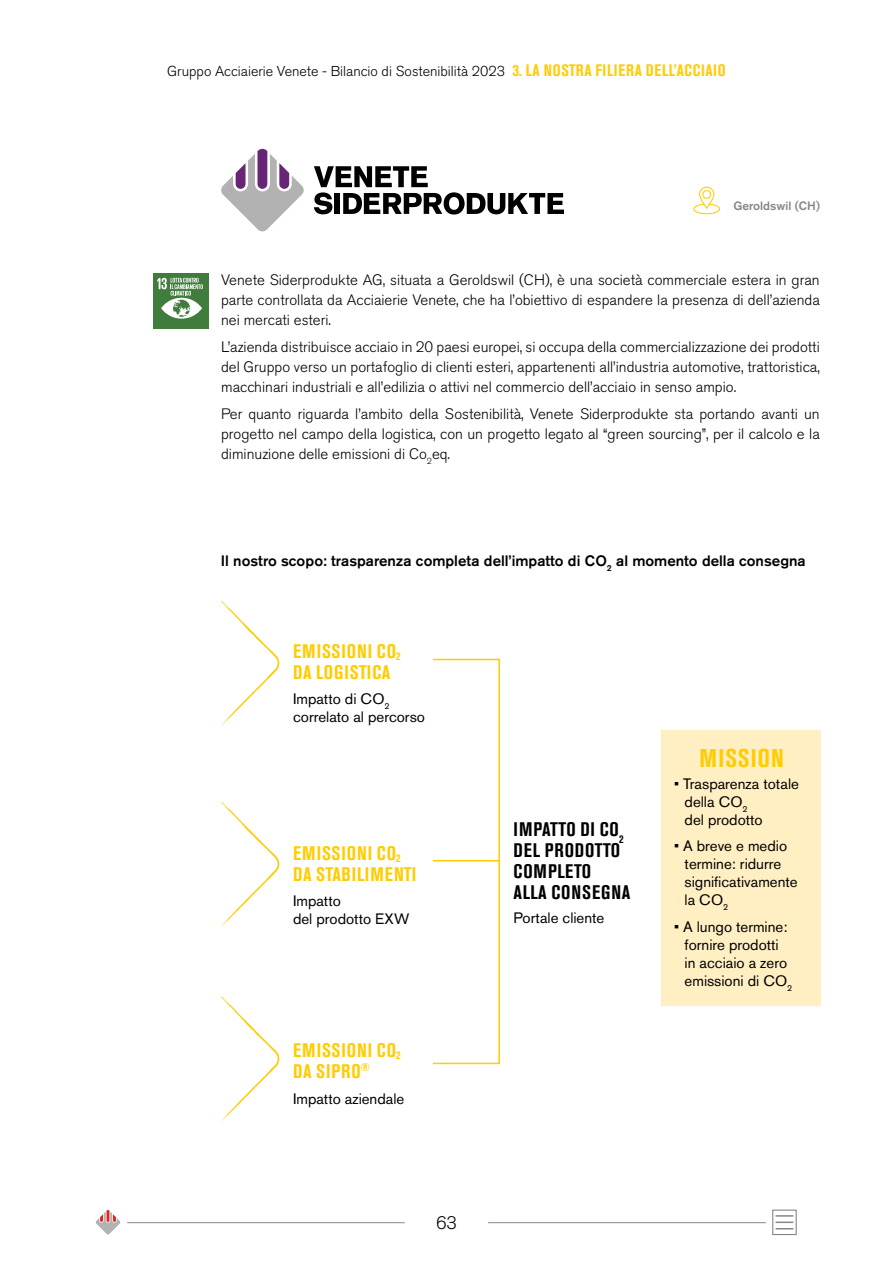
<style>
.page{position:relative;width:893px;height:1263px;background:#fff}
.page>*{position:absolute;margin:0;border:0;box-sizing:border-box;transform-origin:0 0}
.t1{font:700 condensed 25.5px "Akzidenz Grotesk Pro";letter-spacing:.045em;color:#fc0}
.t2{font:700 condensed 19.5px/21px "Akzidenz Grotesk Pro";letter-spacing:.045em;color:#fc0}
.t3{font:700 condensed 19.5px/21px "Akzidenz Grotesk Pro";letter-spacing:.045em;color:#000}
.t4{font:300 18px "Akzidenz Grotesk Pro";color:#000}
.t5{font:300 15px/20.2px "Akzidenz Grotesk Pro";color:#000;text-align:justify}
.t6{font:15px/18px "Akzidenz Grotesk Pro";color:#000}
.TESTO_9{font:500 15px "Akzidenz Grotesk Pro";color:#000}
.t7{font:300 14.25px "Akzidenz Grotesk Pro";color:#000}
.t8{font:500 12px "Akzidenz Grotesk Pro";color:#878787}
.s1{font-weight:700;font-stretch:condensed;font-size:16.5px;color:#fc0}
</style>
<div class="page">
<div style="left:661px;top:730px;width:160px;height:276px;background:#ffefc3"></div>
<svg style="left:221px;top:149px;width:83px;height:82px"></svg>
<svg style="left:314px;top:166px;width:250px;height:49px"></svg>
<svg style="left:693px;top:187px;width:27px;height:27px"></svg>
<div style="left:154px;top:273px;width:55px;height:56px;background:#407d3c"></div>
<svg style="left:157px;top:278px;width:46px;height:41px"></svg>
<svg style="left:221px;top:601px;width:58px;height:125px"></svg>
<svg style="left:221px;top:801px;width:58px;height:126px"></svg>
<svg style="left:221px;top:996px;width:58px;height:125px"></svg>
<div style="left:432px;top:659px;width:68px;height:405px;border:2px solid #fc0"></div>
<hr style="left:433px;top:860px;width:67px;height:1px;background:#fc0">
<hr style="left:127px;top:1222px;width:278px;height:1px;background:#878787">
<hr style="left:488px;top:1222px;width:278px;height:1px;background:#878787">
<svg style="left:95px;top:1210px;width:26px;height:25px"></svg>
<div style="left:772px;top:1209px;width:25px;height:26px;border:1px solid #878787"></div>
<svg style="left:775px;top:1215px;width:18px;height:14px"></svg>
<p class="t7" style="left:167px;top:62px;width:560px">Gruppo Acciaierie Venete - Bilancio di Sostenibilità 2023 <span class="s1">3. LA NOSTRA FILIERA DELL’ACCIAIO</span></p>
<p class="t8" style="left:733px;top:198px;width:88px">Geroldswil (CH)</p>
<p class="t5" style="left:221px;top:269px;width:600px">Venete Siderprodukte AG, situata a Geroldswil (CH), è una società commerciale estera in gran parte controllata da Acciaierie Venete, che ha l’obiettivo di espandere la presenza di dell’azienda nei mercati esteri.</p>
<p class="t5" style="left:221px;top:336px;width:600px">L’azienda distribuisce acciaio in 20 paesi europei, si occupa della commercializzazione dei prodotti del Gruppo verso un portafoglio di clienti esteri, appartenenti all’industria automotive, trattoristica, macchinari industriali e all’edilizia o attivi nel commercio dell’acciaio in senso ampio.</p>
<p class="t5" style="left:221px;top:403px;width:600px">Per quanto riguarda l’ambito della Sostenibilità, Venete Siderprodukte sta portando avanti un progetto nel campo della logistica, con un progetto legato al “green sourcing”, per il calcolo e la diminuzione delle emissioni di Co<sub>2</sub>eq.</p>
<p class="TESTO_9" style="left:221px;top:551px;width:586px">Il nostro scopo: trasparenza completa dell’impatto di CO<sub>2</sub> al momento della consegna</p>
<p class="t2" style="left:293px;top:640px;width:109px">EMISSIONI CO<sub>2<br></sub>DA LOGISTICA</p>
<p class="t6" style="left:293px;top:690px;width:133px">Impatto di CO<sub>2 </sub>correlato al percorso</p>
<p class="t2" style="left:293px;top:842px;width:125px">EMISSIONI CO<sub>2<br></sub>DA STABILIMENTI</p>
<p class="t6" style="left:293px;top:891px;width:118px">Impatto<br>del prodotto EXW</p>
<p class="t2" style="left:293px;top:1039px;width:109px">EMISSIONI CO<sub>2<br></sub>DA SIPRO<sup>®</sup></p>
<p class="t6" style="left:293px;top:1090px;width:113px">Impatto aziendale</p>
<p class="t4" style="left:436px;top:1211px;width:22px">63</p>
<p class="t3" style="left:514px;top:818px;width:118px">IMPATTO DI CO<sub>2<br></sub>DEL PRODOTTO<br>COMPLETO<br>ALLA CONSEGNA</p>
<p class="t6" style="left:513px;top:908px;width:92px">Portale cliente</p>
<p class="t1" style="left:700px;top:741px;width:86px">MISSION</p>
<p class="t6" style="left:685px;top:774px;width:116px;text-indent:-11px">• Trasparenza totale della CO<sub>2<br></sub>del prodotto</p>
<p class="t6" style="left:685px;top:837px;width:115px;text-indent:-11px">• A breve e medio termine: ridurre significativamente la CO<sub>2</sub></p>
<p class="t6" style="left:685px;top:917px;width:109px;text-indent:-11px">• A lungo termine: fornire prodotti in acciaio a zero emissioni di CO<sub>2</sub></p>
</div>
